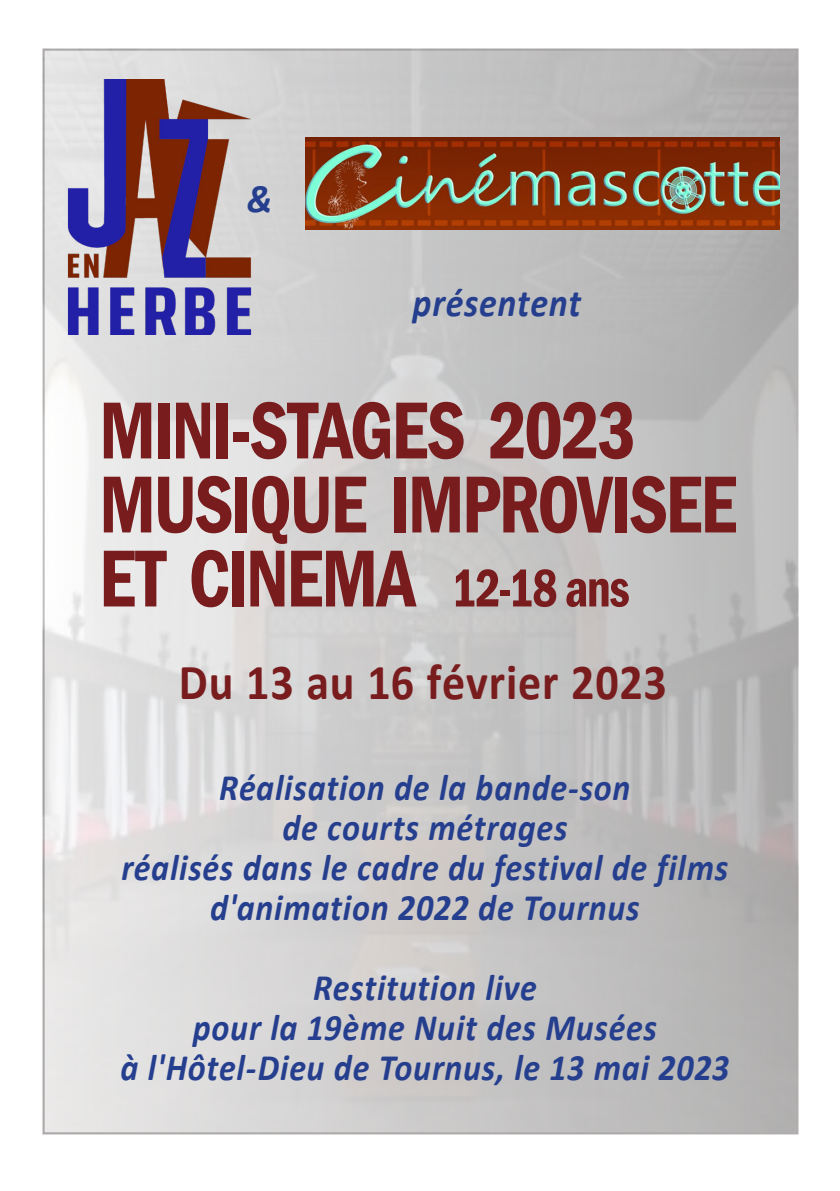
<style>
.page{position:relative;width:840px;height:1191px;background:#fff}
.page>*{position:absolute;margin:0;border:0;box-sizing:border-box;transform-origin:0 0}
.t1{font:600 condensed 83.6px "Franklin Gothic";letter-spacing:-.03em;color:#781c1e;scale:.91 1}
.t2{font:700 50.6px "Calibri";letter-spacing:.02em;color:#781c1e;scale:.91 1}
.t3{font:italic 700 39.6px "Calibri";letter-spacing:.02em;color:#253f8e;scale:.91 1}
.t4{font:italic 700 37.4px/40px "Calibri";letter-spacing:.02em;color:#253f8e;text-align:center;scale:.91 1}
.s1{font-size:55px}
</style>
<div class="page">
<img style="left:43px;top:49px;width:754px;height:1085px">
<img style="left:305px;top:137px;width:474px;height:92px">
<img style="left:68px;top:79px;width:183px;height:256px">
<p class="t3" style="left:247px;top:171px;width:29px">&amp;</p>
<p class="t3" style="left:412px;top:275px;width:186px">présentent</p>
<p class="t1" style="left:99px;top:374px;width:592px">MINI-STAGES 2023</p>
<p class="t1" style="left:99px;top:448px;width:701px">MUSIQUE IMPROVISEE</p>
<p class="t1" style="left:99px;top:522px;width:584px">ET CINEMA <span class="s1">12-18 ans</span></p>
<p class="t2" style="left:179px;top:646px;width:537px">Du 13 au 16 février 2023</p>
<p class="t4" style="left:121px;top:766px;width:668px">Réalisation de la bande-son<br>de courts métrages<br>réalisés dans le cadre du festival de films d'animation 2022 de Tournus</p>
<p class="t4" style="left:120px;top:966px;width:670px">Restitution live<br>pour la 19ème Nuit des Musées<br>à l'Hôtel-Dieu de Tournus, le 13 mai 2023</p>
</div>
